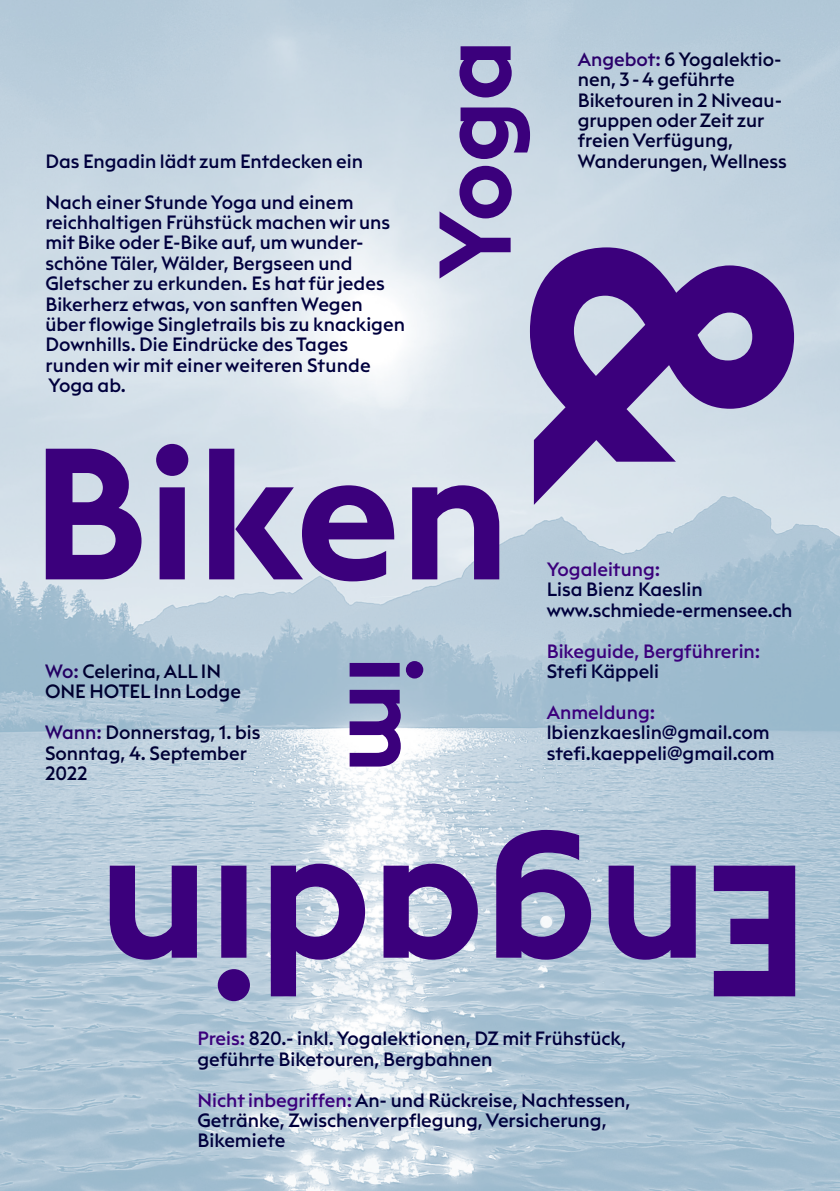
<style>
.page{position:relative;width:840px;height:1191px;background:#fff}
.page>*{position:absolute;margin:0;border:0;box-sizing:border-box;transform-origin:0 0}
.t1{font:600 360px "Euclid Triangle";color:#3b007c}
.t2{font:600 184px "Euclid Triangle";color:#3b007c}
.t3{font:600 100px "Euclid Triangle";color:#3b007c}
.Lauftext{font:500 19px/20.4px "Euclid Triangle";color:#00003d}
.Lauftext-2{font:500 19px "Euclid Triangle";color:#3b007c}
.s1{color:#3b007c}
</style>
<div class="page">
<img style="left:0;top:0;width:839px;height:1191px">
<p class="t3" style="left:411px;top:279px;width:241px;rotate:-90deg">Yoga</p>
<p class="Lauftext" style="left:577px;top:49px;width:210px"><span class="s1">Angebot:</span> 6 Yogalektio&shy;nen, 3 - 4 geführte<br>Biketouren in 2 Niveau&shy;gruppen oder Zeit zur freien Verfügung,<br>Wanderungen, Wellness</p>
<p class="Lauftext" style="left:45px;top:151px;width:319px">Das Engadin lädt zum Entdecken ein</p>
<p class="Lauftext" style="left:45px;top:192px;width:361px">Nach einer Stunde Yoga und einem reichhaltigen Frühstück machen wir uns mit Bike oder E-Bike auf, um wunder&shy;schöne Täler, Wälder, Bergseen und Gletscher zu erkunden. Es hat für jedes Bikerherz etwas, von sanften Wegen über flowige Singletrails bis zu knackigen Downhills. Die Eindrücke des Tages runden wir mit einer weiteren Stunde Yoga ab.</p>
<p class="t1" style="left:891px;top:225px;width:281px;rotate:90deg">&amp;</p>
<p class="t2" style="left:31px;top:396px;width:480px">Biken</p>
<p class="Lauftext" style="left:546px;top:559px;width:157px"><span class="s1">Yogaleitung:<br></span>Lisa Bienz Kaeslin</p>
<p class="Lauftext" style="left:546px;top:600px;width:247px">www.schmiede-ermensee.ch</p>
<p class="Lauftext-2" style="left:546px;top:638px;width:215px">Bikeguide, Bergführerin:</p>
<p class="Lauftext" style="left:546px;top:661px;width:114px">Stefi Käppeli</p>
<p class="Lauftext-2" style="left:546px;top:700px;width:110px">Anmeldung:</p>
<p class="Lauftext" style="left:546px;top:722px;width:224px">lbienzkaeslin@gmail.com</p>
<p class="Lauftext" style="left:546px;top:743px;width:229px">stefi.kaeppeli@gmail.com</p>
<p class="t3" style="left:449px;top:656px;width:118px;rotate:90deg">im</p>
<p class="Lauftext" style="left:45px;top:661px;width:197px"><span class="s1">Wo:</span> Celerina, ALL IN<br>ONE HOTEL Inn Lodge</p>
<p class="Lauftext" style="left:45px;top:722px;width:217px"><span class="s1">Wann:</span> Donnerstag, 1. bis<br>Sonntag, 4. September<br>2022</p>
<p class="t2" style="left:809px;top:1048px;width:712px;rotate:-180deg">Engadin</p>
<p class="Lauftext" style="left:197px;top:1028px;width:430px"><span class="s1">Preis:</span> 820.- inkl. Yogalektionen, DZ mit Frühstück, geführte Biketouren, Bergbahnen</p>
<p class="Lauftext" style="left:197px;top:1089px;width:434px"><span class="s1">Nicht inbegriffen:</span> An- und Rückreise, Nachtessen,<br>Getränke, Zwischenverpflegung, Versicherung,<br>Bikemiete</p>
</div>
